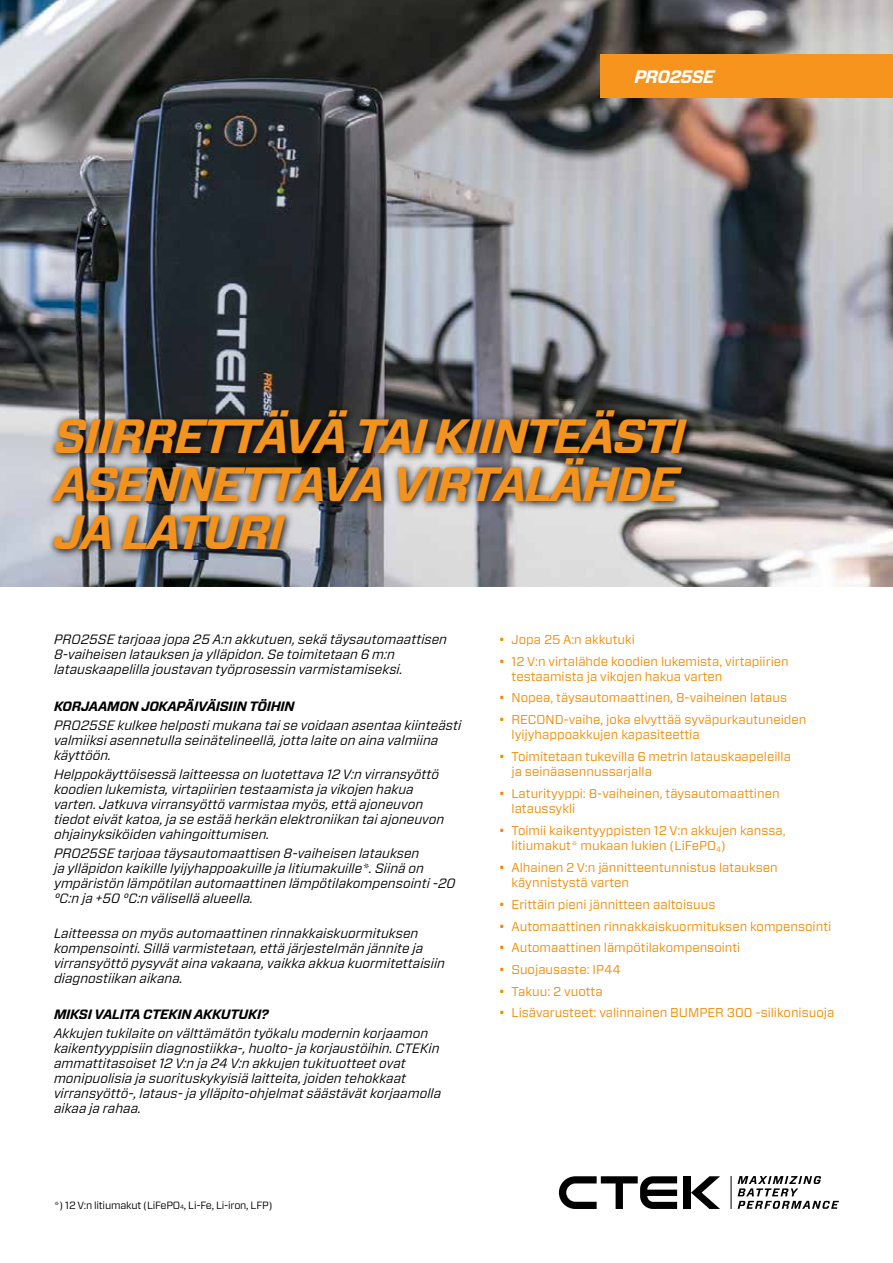
<style>
.page{position:relative;width:893px;height:1263px;background:#fff}
.page>*{position:absolute;margin:0;border:0;box-sizing:border-box;transform-origin:0 0}
.t1{font:italic 700 48px/48px "Forza";letter-spacing:-.04em;color:#f29320}
.t2{font:italic 700 18px "Forza";letter-spacing:-.04em;color:#fff}
.t3{font:italic 13.5px/15px "Forza";color:#000}
.t4{font:italic 700 13.5px "Forza";letter-spacing:-.02em;color:#000}
.t5{font:12.75px/15.3px "Forza";color:#f18a00}
.t6{font:10.5px "Forza";letter-spacing:-.02em;color:#000}
.s1{font-size:6.15px}
</style>
<div class="page">
<img style="left:0;top:0;width:893px;height:587px">
<div style="left:684px;top:1176px;width:7px;height:33px;background:#000"></div>
<svg style="left:691px;top:1176px;width:29px;height:33px"></svg>
<svg style="left:559px;top:1176px;width:118px;height:33px"></svg>
<svg style="left:738px;top:1176px;width:101px;height:33px"></svg>
<hr style="left:731px;top:1176px;width:1px;height:33px;background:#000">
<div style="left:600px;top:54px;width:293px;height:43px;background:#f7941e"></div>
<svg style="left:46px;top:403px;width:650px;height:155px;background:#6e7073"></svg>
<h2 class="t2" style="left:634px;top:64px;width:82px">PRO25SE</h2>
<h1 class="t1" style="left:54px;top:412px;width:633px">SIIRRETTÄVÄ TAI KIINTEÄSTI<br>ASENNETTAVA VIRTALÄHDE<br>JA LATURI</h1>
<p class="t3" style="left:54px;top:632px;width:395px">PRO25SE tarjoaa jopa 25 A:n akkutuen, sekä täysautomaattisen<br>8-vaiheisen latauksen ja ylläpidon. Se toimitetaan 6 m:n latauskaapelilla joustavan työprosessin varmistamiseksi.</p>
<p class="t4" style="left:54px;top:697px;width:242px">KORJAAMON JOKAPÄIVÄISIIN TÖIHIN</p>
<p class="t3" style="left:54px;top:717px;width:409px">PRO25SE kulkee helposti mukana tai se voidaan asentaa kiinteästi valmiiksi asennetulla seinätelineellä, jotta laite on aina valmiina käyttöön.</p>
<p class="t3" style="left:54px;top:767px;width:392px">Helppokäyttöisessä laitteessa on luotettava 12 V:n virransyöttö koodien lukemista, virtapiirien testaamista ja vikojen hakua varten. Jatkuva virransyöttö varmistaa myös, että ajoneuvon tiedot eivät katoa, ja se estää herkän elektroniikan tai ajoneuvon ohjainyksiköiden vahingoittumisen.</p>
<p class="t3" style="left:54px;top:846px;width:403px">PRO25SE tarjoaa täysautomaattisen 8-vaiheisen latauksen<br>ja ylläpidon kaikille lyijyhappoakuille ja litiumakuille*. Siinä on ympäristön lämpötilan automaattinen lämpötilakompensointi -20 °C:n ja +50 °C:n välisellä alueella.</p>
<p class="t3" style="left:54px;top:925px;width:393px">Laitteessa on myös automaattinen rinnakkaiskuormituksen kompensointi. Sillä varmistetaan, että järjestelmän jännite ja virransyöttö pysyvät aina vakaana, vaikka akkua kuormitettaisiin diagnostiikan aikana.</p>
<p class="t4" style="left:54px;top:1005px;width:216px">MIKSI VALITA CTEKIN AKKUTUKI?</p>
<p class="t3" style="left:54px;top:1026px;width:389px">Akkujen tukilaite on välttämätön työkalu modernin korjaamon kaikentyyppisiin diagnostiikka-, huolto- ja korjaustöihin. CTEKin ammattitasoiset 12 V:n ja 24 V:n akkujen tukituotteet ovat monipuolisia ja suorituskykyisiä laitteita, joiden tehokkaat virransyöttö-, lataus- ja ylläpito-ohjelmat säästävät korjaamolla aikaa ja rahaa.</p>
<p class="t6" style="left:54px;top:1198px;width:220px">*) 12 V:n litiumakut (LiFePO<span class="s1">4</span>, Li-Fe, Li-iron, LFP)</p>
<p class="t5" style="left:499px;top:631px;width:138px">• Jopa 25 A:n akkutuki</p>
<p class="t5" style="left:512px;top:653px;width:279px;text-indent:-13px">• 12 V:n virtalähde koodien lukemista, virtapiirien testaamista ja vikojen hakua varten</p>
<p class="t5" style="left:499px;top:690px;width:290px">• Nopea, täysautomaattinen, 8-vaiheinen lataus</p>
<p class="t5" style="left:512px;top:712px;width:296px;text-indent:-13px">• RECOND-vaihe, joka elvyttää syväpurkautuneiden lyijyhappoakkujen kapasiteettia</p>
<p class="t5" style="left:512px;top:749px;width:281px;text-indent:-13px">• Toimitetaan tukevilla 6 metrin latauskaapeleilla ja seinäasennussarjalla</p>
<p class="t5" style="left:512px;top:786px;width:270px;text-indent:-13px">• Laturityyppi: 8-vaiheinen, täysautomaattinen lataussykli</p>
<p class="t5" style="left:512px;top:823px;width:276px;text-indent:-13px">• Toimii kaikentyyppisten 12 V:n akkujen kanssa, litiumakut* mukaan lukien (LiFePO<sub>4</sub>)</p>
<p class="t5" style="left:512px;top:860px;width:268px;text-indent:-13px">• Alhainen 2 V:n jännitteentunnistus latauksen käynnistystä varten</p>
<p class="t5" style="left:499px;top:897px;width:218px">• Erittäin pieni jännitteen aaltoisuus</p>
<p class="t5" style="left:499px;top:918px;width:334px">• Automaattinen rinnakkaiskuormituksen kompensointi</p>
<p class="t5" style="left:499px;top:940px;width:243px">• Automaattinen lämpötilakompensointi</p>
<p class="t5" style="left:499px;top:962px;width:123px">• Suojausaste: IP44</p>
<p class="t5" style="left:499px;top:983px;width:105px">• Takuu: 2 vuotta</p>
<p class="t5" style="left:499px;top:1005px;width:337px">• Lisävarusteet: valinnainen BUMPER 300 ‑silikonisuoja</p>
</div>
